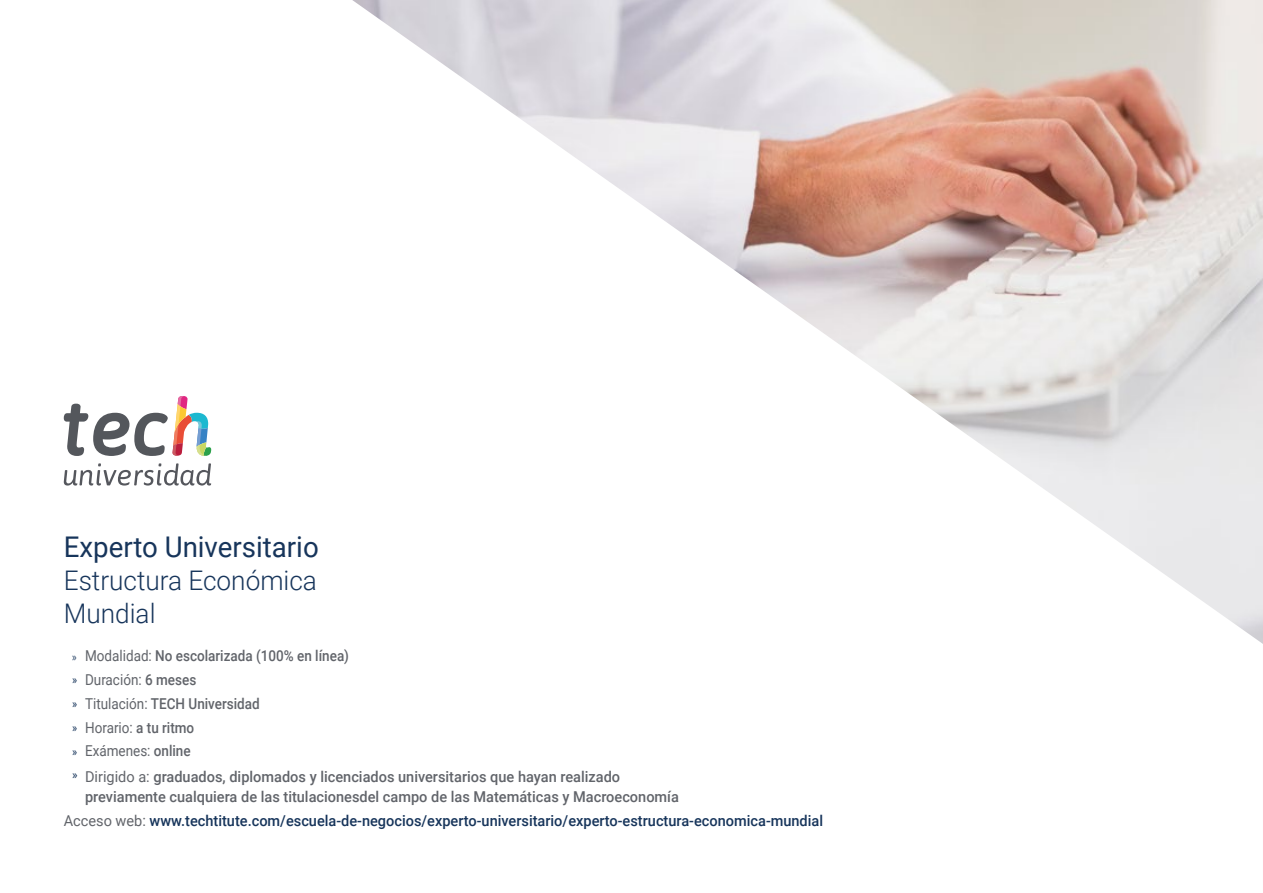
<style>
.page{position:relative;width:1263px;height:893px;background:#fff}
.page>*{position:absolute;margin:0;border:0;box-sizing:border-box;transform-origin:0 0}
.t1{font:28.5px "Roboto";color:#17355b}
.t2{font:300 27px/33px "Roboto";color:#17355b}
.t3{font:500 15px/19.5px "Roboto";color:#61646a}
.t4{font:500 15px/23.7px "Roboto";color:#61646a;scale:.9 1}
.t5{font:500 15px "Roboto";color:#17355b}
.s1{font-family:"Myriad Pro";font-weight:400;font-size:12px;color:#17355b}
.s2{font-weight:400}
.s3{font-weight:400;font-size:12px;color:#17355b}
.s4{font-weight:400;color:#61646a}
</style>
<div class="page">
<img style="left:352px;top:0;width:911px;height:644px">
<svg style="left:64px;top:396px;width:147px;height:60px"></svg>
<svg style="left:64px;top:463px;width:147px;height:23px"></svg>
<h1 class="t1" style="left:64px;top:527px;width:256px">Experto Universitario</h1>
<h2 class="t2" style="left:64px;top:563px;width:255px">Estructura Económica<br>Mundial</h2>
<p class="t4" style="left:72px;top:644px;width:309px"><span class="s1">»</span> <span class="s2">Modalidad:</span> No escolarizada (100% en línea) <span class="s3">»</span> <span class="s2">Duración:</span> 6 meses<br><span class="s3">»</span> <span class="s2">Titulación:</span> TECH Universidad<br><span class="s3">»</span> <span class="s2">Horario:</span> a tu ritmo<br><span class="s3">»</span> <span class="s2">Exámenes:</span> online</p>
<p class="t3" style="left:85px;top:767px;width:595px;text-indent:-13px"><sup>»</sup> <span class="s2">Dirigido a:</span> graduados, diplomados y licenciados universitarios que hayan realizado previamente cualquiera de las titulacionesdel campo de las Matemáticas y Macroeconomía</p>
<p class="t5" style="left:64px;top:810px;width:761px"><span class="s4">Acceso web:</span> www.techtitute.com/escuela-de-negocios/experto-universitario/experto-estructura-economica-mundial</p>
</div>
